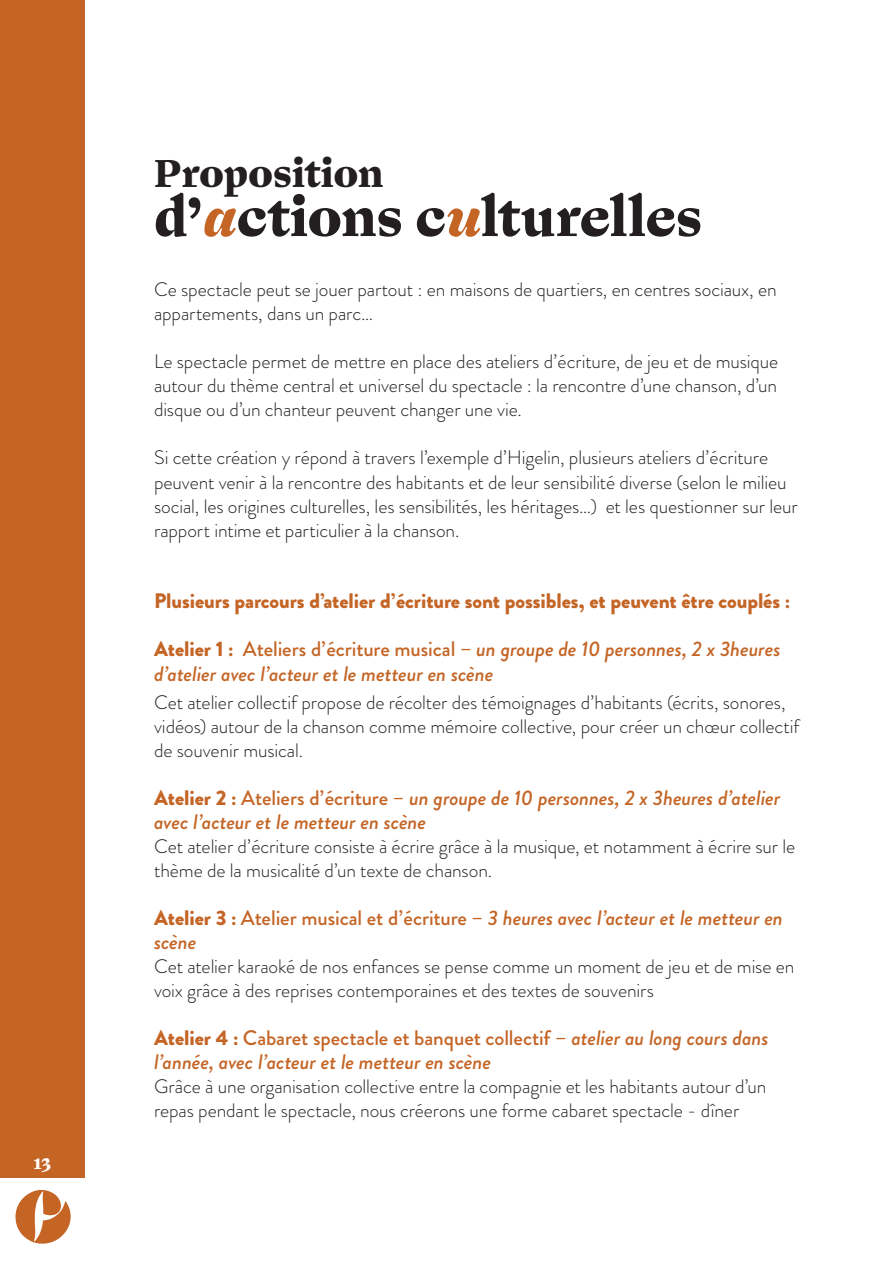
<style>
.page{position:relative;width:893px;height:1263px;background:#fff}
.page>*{position:absolute;margin:0;border:0;box-sizing:border-box;transform-origin:0 0}
.t1{font:800 54px "Ogg Text";letter-spacing:-.015em;color:#231f20}
.t2{font:800 39px "Ogg Text";letter-spacing:-.01em;color:#231f20}
.t3{font:italic 500 21px/24px "Brandon Grotesque";letter-spacing:-.005em;color:#c46526}
.t4{font:900 21px "Brandon Grotesque";letter-spacing:-.005em;color:#c46526}
.t5{font:300 19.5px/24px "Brandon Grotesque";letter-spacing:-.005em;color:#231f20}
.t6{font:800 18px "Ogg Text";color:#fff}
.s1{font-style:italic;color:#c46526}
.s2{font-weight:900;font-style:normal}
.s3{font-style:normal}
</style>
<div class="page">
<div style="left:0;top:0;width:85px;height:1178px;background:#c46526"></div>
<svg style="left:15px;top:1190px;width:56px;height:54px"></svg>
<p class="t6" style="left:34px;top:1151px;width:19px">13</p>
<h2 class="t2" style="left:154px;top:147px;width:232px">Proposition</h2>
<h1 class="t1" style="left:154px;top:182px;width:550px">d’<span class="s1">a</span>ctions c<span class="s1">u</span>lturelles</h1>
<p class="t5" style="left:154px;top:278px;width:624px">Ce spectacle peut se jouer partout : en maisons de quartiers, en centres sociaux, en appartements, dans un parc…</p>
<p class="t5" style="left:154px;top:350px;width:626px;text-align:justify">Le spectacle permet de mettre en place des ateliers d’écriture, de jeu et de musique autour du thème central et universel du spectacle : la rencontre d’une chanson, d’un disque ou d’un chanteur peuvent changer une vie.</p>
<p class="t5" style="left:154px;top:446px;width:645px">Si cette création y répond à travers l’exemple d’Higelin, plusieurs ateliers d’écriture peuvent venir à la rencontre des habitants et de leur sensibilité diverse (selon le milieu social, les origines culturelles, les sensibilités, les héritages…) et les questionner sur leur rapport intime et particulier à la chanson.</p>
<p class="t4" style="left:154px;top:586px;width:638px">Plusieurs parcours d’atelier d’écriture sont possibles, et peuvent être couplés :</p>
<p class="t3" style="left:154px;top:638px;width:628px"><span class="s2">Atelier 1 :</span> <span class="s3">Ateliers d’écriture musical –</span> un groupe de 10 personnes, 2 x 3heures d’atelier avec l’acteur et le metteur en scène</p>
<p class="t5" style="left:154px;top:690px;width:647px">Cet atelier collectif propose de récolter des témoignages d’habitants (écrits, sonores, vidéos) autour de la chanson comme mémoire collective, pour créer un chœur collectif de souvenir musical.</p>
<p class="t3" style="left:154px;top:786px;width:628px"><span class="s2">Atelier 2 :</span> <span class="s3">Ateliers d’écriture –</span> un groupe de 10 personnes, 2 x 3heures d’atelier avec l’acteur et le metteur en scène</p>
<p class="t5" style="left:154px;top:834px;width:643px">Cet atelier d’écriture consiste à écrire grâce à la musique, et notamment à écrire sur le thème de la musicalité d’un texte de chanson.</p>
<p class="t3" style="left:154px;top:906px;width:630px"><span class="s2">Atelier 3 :</span> <span class="s3">Atelier musical et d’écriture –</span> 3 heures avec l’acteur et le metteur en scène</p>
<p class="t5" style="left:154px;top:954px;width:642px">Cet atelier karaoké de nos enfances se pense comme un moment de jeu et de mise en voix grâce à des reprises contemporaines et des textes de souvenirs</p>
<p class="t3" style="left:154px;top:1026px;width:616px"><span class="s2">Atelier 4 :</span> <span class="s3">Cabaret spectacle et banquet collectif –</span> atelier au long cours dans l’année, avec l’acteur et le metteur en scène</p>
<p class="t5" style="left:154px;top:1074px;width:614px">Grâce à une organisation collective entre la compagnie et les habitants autour d’un repas pendant le spectacle, nous créerons une forme cabaret spectacle - dîner</p>
</div>
